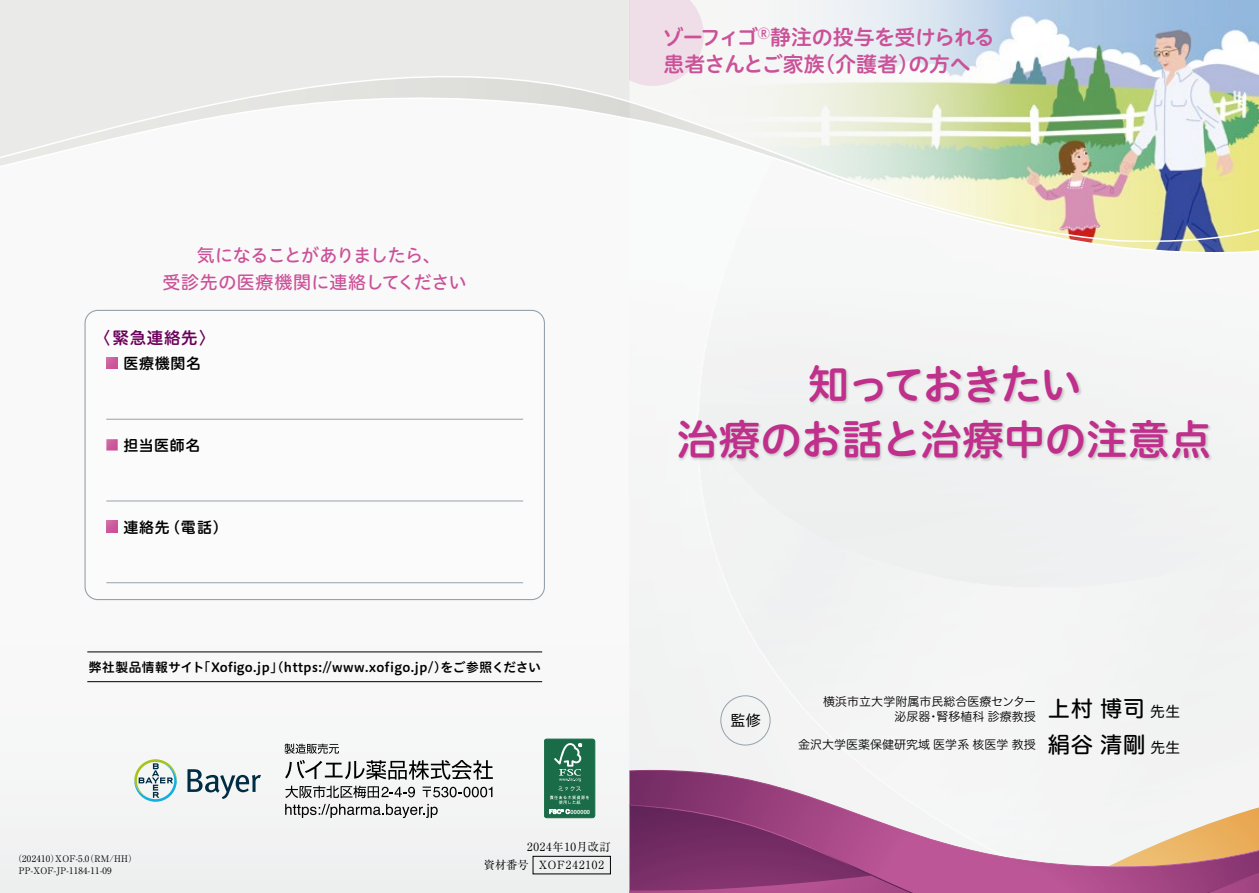
<style>
.page{position:relative;width:1259px;height:893px;background:#fff}
.page>*{position:absolute;margin:0;border:0;box-sizing:border-box;transform-origin:0 0}
.t1{font:41.55px "Hiragino UD Sans R Std N W6";letter-spacing:-.005em;color:#bf2f8b}
.t2{font:41.55px "Hiragino UD Sans R Std N W6";letter-spacing:-.065em;color:#bf2f8b}
.t3{font:21px/27px "Hiragino UD Sans R Std N W6";letter-spacing:-.03em;color:#cb5198}
.t4{font:18px/27px "Hiragino UD Sans R Std N W5";letter-spacing:-.02em;color:#cb5198;text-align:center}
.t5{font:16.5px "Hiragino UD Sans R Std N W6";letter-spacing:.04em;color:#6b005a}
.t6{font:15px "Hiragino UD Sans R Std N W6";letter-spacing:.04em;color:#000}
.t7{font:15px "Hiragino UD Sans R Std N W4";color:#000}
.t8{font:12.75px "Hiragino UD Sans R Std N W6";letter-spacing:.04em;color:#000}
.t9{font:12px/15px "Hiragino UD Sans R Std N W3";color:#000}
.t10{font:11.25px "Ryumin Pro";letter-spacing:.065em;color:#000}
.t11{font:9px/12px "Ryumin Pro";letter-spacing:.025em;color:#000}
.t12{font:5.55px "Midashi Go Pr 6 N MB31";letter-spacing:.04em;color:#fff}
.s1{font-family:"Hiragino UD Sans R Std N W5";font-size:22.35px}
.s2{font-family:"Hiragino UD Sans R Std N W4";font-size:14.85px}
</style>
<div class="page">
<div style="left:0;top:302px;width:1259px;height:591px;background:#f4f4f4"></div>
<div style="left:0;top:0;width:629px;height:57px;background:#eaeae8"></div>
<img style="left:703px;top:0;width:556px;height:57px">
<svg style="left:0;top:57px;width:1259px;height:195px"></svg>
<svg style="left:629px;top:770px;width:630px;height:35px"></svg>
<svg style="left:629px;top:805px;width:630px;height:88px"></svg>
<svg style="left:629px;top:0;width:74px;height:86px;background:#efdfe8"></svg>
<img style="left:675px;top:417px;width:541px;height:55px">
<div style="left:720px;top:695px;width:50px;height:50px;border:1px solid #95a2ab;border-radius:50%"></div>
<div style="left:85px;top:310px;width:459px;height:290px;background:#fff;border-radius:13px"></div>
<div style="left:84px;top:310px;width:461px;height:290px;border:1px solid #95a2ab;border-radius:13px"></div>
<svg style="left:106px;top:357px;width:12px;height:12px"></svg>
<hr style="left:106px;top:419px;width:417px;height:1px;background:#95a2ab">
<svg style="left:106px;top:439px;width:12px;height:11px"></svg>
<hr style="left:106px;top:501px;width:417px;height:1px;background:#95a2ab">
<svg style="left:106px;top:521px;width:12px;height:11px"></svg>
<hr style="left:106px;top:582px;width:417px;height:1px;background:#95a2ab">
<hr style="left:87px;top:652px;width:455px;height:1px;background:#000">
<hr style="left:87px;top:681px;width:455px;height:1px;background:#000">
<img style="left:805px;top:361px;width:280px;height:55px">
<div style="left:533px;top:856px;width:77px;height:18px;border:1px solid #000"></div>
<svg style="left:134px;top:759px;width:43px;height:43px"></svg>
<svg style="left:187px;top:769px;width:74px;height:30px"></svg>
<svg style="left:285px;top:760px;width:208px;height:20px"></svg>
<svg style="left:285px;top:786px;width:130px;height:12px"></svg>
<svg style="left:422px;top:787px;width:70px;height:10px"></svg>
<svg style="left:284px;top:744px;width:55px;height:10px"></svg>
<svg style="left:285px;top:804px;width:153px;height:14px"></svg>
<div style="left:544px;top:739px;width:51px;height:79px;background:#196c47;border-radius:3px"></div>
<div style="left:544px;top:739px;width:51px;height:79px;border:1px solid #196c47;border-radius:3px"></div>
<svg style="left:549px;top:743px;width:40px;height:71px"></svg>
<h2 class="t3" style="left:662px;top:22px;width:334px">ゾーフィゴ<sup>Ⓡ</sup>静注の投与を受けられる患者さんとご家族（介護者）の方へ</h2>
<h3 class="t4" style="left:162px;top:241px;width:306px">気になることがありましたら、<br>受診先の医療機関に連絡してください</h3>
<h3 class="t5" style="left:94px;top:325px;width:123px">〈緊急連絡先〉</h3>
<p class="t6" style="left:124px;top:352px;width:79px">医療機関名</p>
<p class="t6" style="left:124px;top:434px;width:78px">担当医師名</p>
<p class="t6" style="left:124px;top:515px;width:106px">連絡先（電話）</p>
<p class="t8" style="left:89px;top:658px;width:453px">弊社製品情報サイト「Xofigo.jp」(https://www.xofigo.jp/)をご参照ください</p>
<p class="t12" style="left:570px;top:807px;width:21px">000000</p>
<p class="t11" style="left:19px;top:852px;width:120px;text-indent:-6px">（202410）XOF-5.0（RM/HH）<br>PP-XOF-JP-1184-11-09</p>
<p class="t10" style="left:527px;top:838px;width:85px">2024年10月改訂</p>
<p class="t10" style="left:484px;top:856px;width:122px">資材番号 XOF242102</p>
<h1 class="t2" style="left:808px;top:352px;width:275px">知っておきたい</h1>
<h1 class="t1" style="left:677px;top:408px;width:536px">治療のお話と治療中の注意点</h1>
<p class="t7" style="left:730px;top:709px;width:32px">監修</p>
<p class="t9" style="left:894px;top:693px;width:287px;text-indent:-71px">横浜市立大学附属市民総合医療センター<br>泌尿器・腎移植科 診療教授 <sup>上村博司</sup><sup>先生</sup></p>
<p class="t9" style="left:798px;top:736px;width:384px">金沢大学医薬保健研究域 医学系 核医学 教授 <span class="s1">絹谷清剛</span><span class="s2">先生</span></p>
</div>
